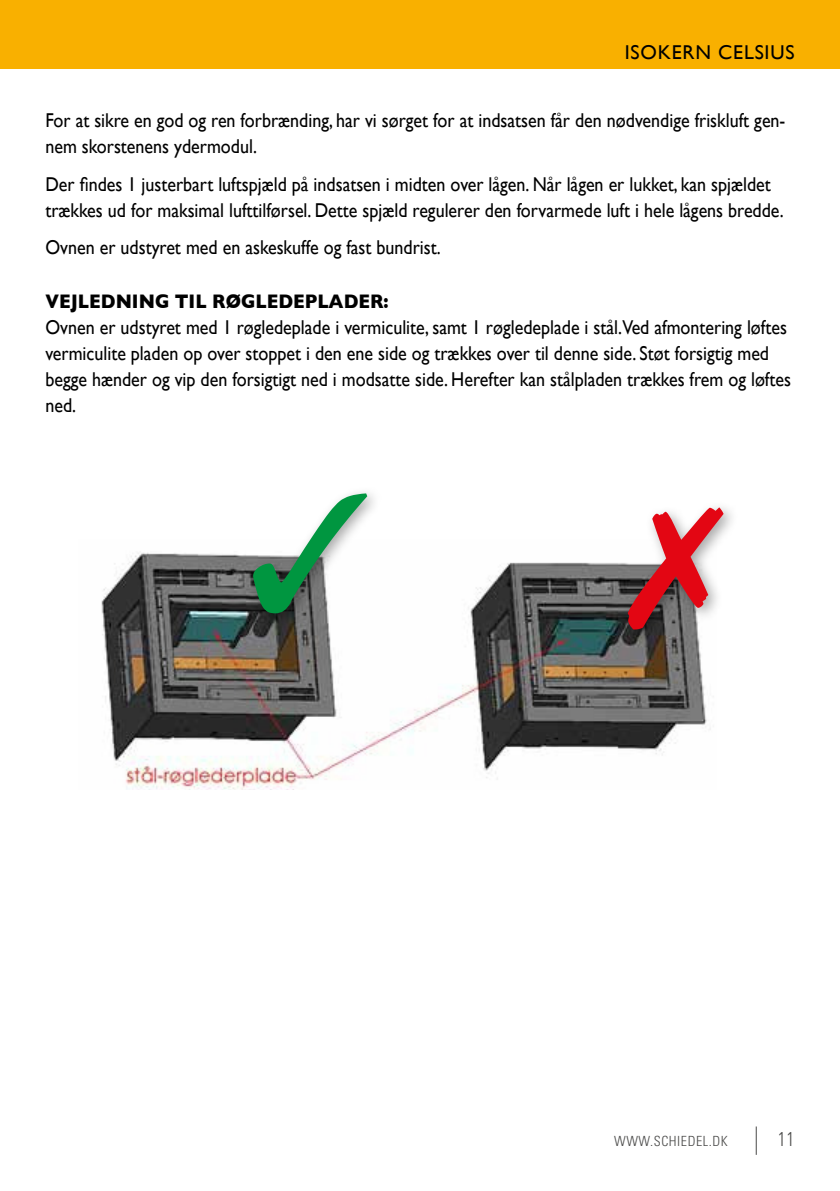
<style>
.page{position:relative;width:840px;height:1191px;background:#fff}
.page>*{position:absolute;margin:0;border:0;box-sizing:border-box;transform-origin:0 0}
.t1{font:20px/26px "Gill Sans";color:#000;scale:.9 1}
.t2{font:700 20px "Gill Sans";color:#000;scale:.9 1}
.t3{font:20px "Gill Sans";letter-spacing:.04em;color:#000}
.t4{font:300 condensed 20px "Univers LT Std";color:#4a4a49;scale:.9 1}
.t5{font:300 condensed 14px "Univers LT Std";letter-spacing:.04em;color:#4a4a49}
</style>
<div class="page">
<svg style="left:755px;top:1126px;width:1px;height:28px"></svg>
<div style="left:0;top:0;width:839px;height:68px;background:#f9b000"></div>
<img style="left:101px;top:551px;width:610px;height:239px">
<div style="left:245px;top:485px;width:137px;height:144px;background:#000;opacity:.35"></div>
<svg style="left:253px;top:493px;width:114px;height:120px"></svg>
<div style="left:620px;top:500px;width:118px;height:145px;background:#000;opacity:.35"></div>
<svg style="left:627px;top:507px;width:96px;height:122px"></svg>
<p class="t3" style="left:624px;top:44px;width:171px">ISOKERN CELSIUS</p>
<p class="t1" style="left:45px;top:109px;width:823px">For at sikre en god og ren forbrænding, har vi sørget for at indsatsen får den nødvendige friskluft gen&shy;nem skorstenens ydermodul.</p>
<p class="t1" style="left:45px;top:171px;width:821px">Der findes 1 justerbart luftspjæld på indsatsen i midten over lågen. Når lågen er lukket, kan spjældet trækkes ud for maksimal lufttilførsel. Dette spjæld regulerer den forvarmede luft i hele lågens bredde.</p>
<p class="t1" style="left:45px;top:236px;width:440px">Ovnen er udstyret med en askeskuffe og fast bundrist.</p>
<p class="t2" style="left:45px;top:290px;width:382px">VEJLEDNING TIL RØGLEDEPLADER:</p>
<p class="t1" style="left:45px;top:316px;width:829px">Ovnen er udstyret med 1 røgledeplade i vermiculite, samt 1 røgledeplade i stål.Ved afmontering løftes vermiculite pladen op over stoppet i den ene side og trækkes over til denne side. Støt forsigtig med begge hænder og vip den forsigtigt ned i modsatte side. Herefter kan stålpladen trækkes frem og løftes ned.</p>
<p class="t5" style="left:613px;top:1132px;width:115px">WWW.SCHIEDEL.DK</p>
<p class="t4" style="left:777px;top:1127px;width:20px">11</p>
</div>
